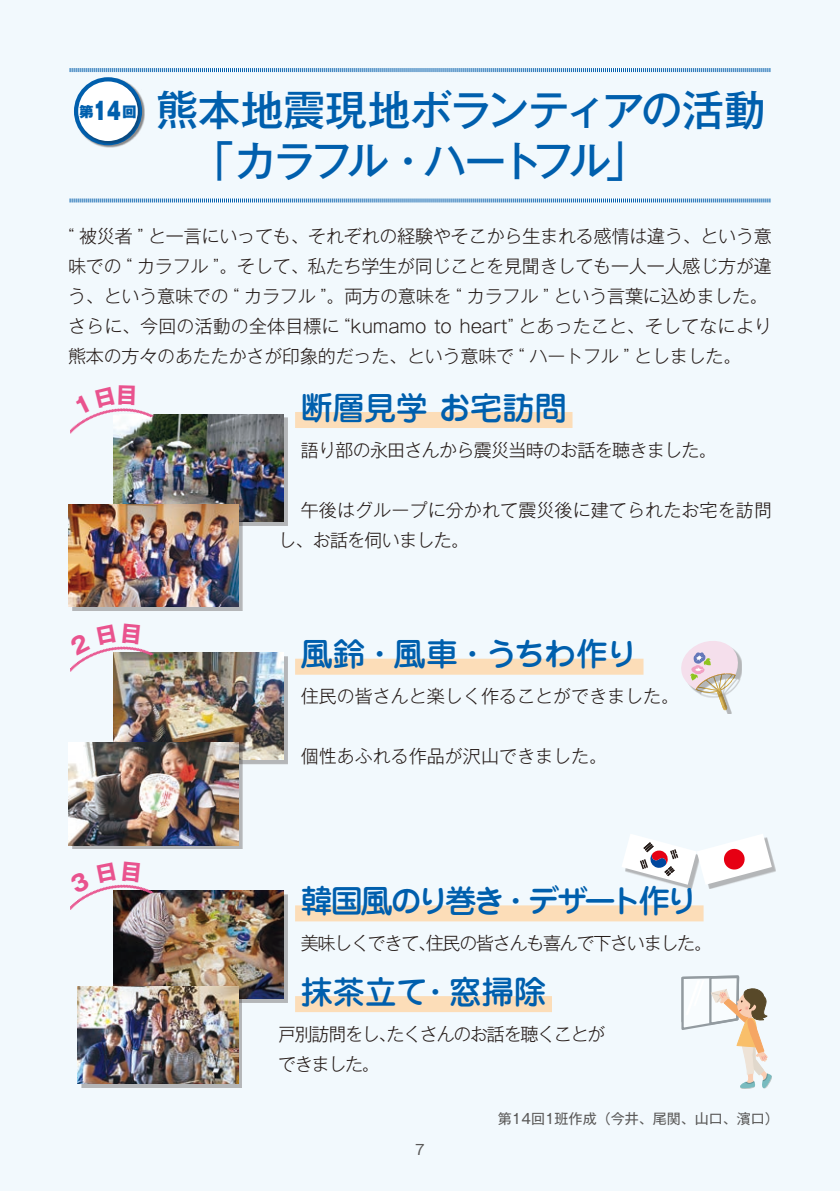
<style>
.page{position:relative;width:840px;height:1191px;background:#fff}
.page>*{position:absolute;margin:0;border:0;box-sizing:border-box;transform-origin:0 0}
.t1{font:500 42px/51px "Gothic MB101 Pr 6";letter-spacing:-.06em;color:#005fad}
.t2{font:500 32px "Jun 34 Pro";letter-spacing:-.035em;color:#005fad}
.t3{font:500 32px "Jun 34 Pro";letter-spacing:-.115em;color:#005fad}
.t4{font:500 32px "Jun 34 Pro";letter-spacing:-.01em;color:#005fad}
.t5{font:300 18px/30px "Gothic MB101 Pr 6";letter-spacing:-.01em;color:#231916}
.t6{font:300 18px/30px "Gothic MB101 Pr 6";letter-spacing:-.07em;color:#231916}
.t7{font:300 18px "Gothic MB101 Pr 6";letter-spacing:-.04em;color:#231916}
.t8{font:14px "Gothic MB101 Pr 6";color:#595857}
.t9{font:900 14px "Gothic MB101 Pr 6";color:#005fad}
.s1{font-size:23.4px}
</style>
<div class="page">
<div style="left:0;top:0;width:839px;height:1191px;background:#f2f9fd"></div>
<div style="left:625px;top:837px;width:150px;height:52px;background:#231916;opacity:.3"></div>
<svg style="left:622px;top:834px;width:149px;height:50px"></svg>
<div style="left:117px;top:418px;width:171px;height:108px;background:#231916;opacity:.3"></div>
<img style="left:113px;top:414px;width:170px;height:108px">
<div style="left:72px;top:508px;width:170px;height:103px;background:#231916;opacity:.3"></div>
<img style="left:68px;top:505px;width:170px;height:102px">
<div style="left:117px;top:656px;width:171px;height:108px;background:#231916;opacity:.3"></div>
<img style="left:113px;top:652px;width:170px;height:108px">
<div style="left:72px;top:746px;width:170px;height:103px;background:#231916;opacity:.3"></div>
<img style="left:68px;top:743px;width:170px;height:102px">
<div style="left:117px;top:894px;width:171px;height:108px;background:#231916;opacity:.3"></div>
<img style="left:113px;top:890px;width:170px;height:108px">
<div style="left:81px;top:990px;width:161px;height:97px;background:#231916;opacity:.3"></div>
<img style="left:77px;top:986px;width:161px;height:97px">
<svg style="left:69px;top:68px;width:701px;height:5px"></svg>
<svg style="left:69px;top:198px;width:701px;height:5px"></svg>
<div style="left:74px;top:78px;width:71px;height:70px;background:#231916;opacity:.5"></div>
<svg style="left:74px;top:77px;width:68px;height:68px"></svg>
<div style="left:78px;top:82px;width:62px;height:61px;background:#231916;opacity:.3"></div>
<div style="left:78px;top:81px;width:60px;height:60px;background:#fff;border-radius:50%"></div>
<div style="left:295px;top:412px;width:277px;height:16px;background:#fcddb8"></div>
<div style="left:295px;top:658px;width:348px;height:16px;background:#fcddb8"></div>
<div style="left:295px;top:905px;width:408px;height:16px;background:#fcddb8"></div>
<div style="left:295px;top:996px;width:256px;height:16px;background:#fcddb8"></div>
<svg style="left:681px;top:975px;width:90px;height:114px"></svg>
<div style="left:684px;top:644px;width:57px;height:70px;background:#231916;opacity:.3"></div>
<svg style="left:681px;top:641px;width:56px;height:69px"></svg>
<svg style="left:70px;top:408px;width:84px;height:26px"></svg>
<svg style="left:70px;top:646px;width:84px;height:26px"></svg>
<svg style="left:70px;top:884px;width:84px;height:26px"></svg>
<p class="t9" style="left:79px;top:99px;width:59px">第<span class="s1">14</span>回</p>
<h1 class="t1" style="left:192px;top:82px;width:575px;text-indent:-36px">熊本地震現地ボランティアの活動「カラフル・ハートフル」</h1>
<p class="t5" style="left:68px;top:219px;width:704px">“ 被災者 ” と一言にいっても、それぞれの経験やそこから生まれる感情は違う、という意味での “ カラフル ”。そして、私たち学生が同じことを見聞きしても一人一人感じ方が違う、という意味での “ カラフル ”。両方の意味を “ カラフル ” という言葉に込めました。さらに、今回の活動の全体目標に “kumamo to heart” とあったこと、そしてなにより熊本の方々のあたたかさが印象的だった、という意味で “ ハートフル ” としました。</p>
<h2 class="t4" style="left:300px;top:382px;width:267px">断層見学 お宅訪問</h2>
<p class="t7" style="left:300px;top:435px;width:417px">語り部の永田さんから震災当時のお話を聴きました。</p>
<p class="t5" style="left:278px;top:493px;width:495px;text-indent:23px">午後はグループに分かれて震災後に建てられたお宅を訪問し、お話を伺いました。</p>
<h2 class="t2" style="left:300px;top:628px;width:338px">風鈴･風車･うちわ作り</h2>
<p class="t5" style="left:300px;top:680px;width:379px">住民の皆さんと楽しく作ることができました。</p>
<p class="t5" style="left:300px;top:740px;width:307px">個性あふれる作品が沢山できました。</p>
<h2 class="t3" style="left:300px;top:875px;width:398px">韓国風のり巻き･デザート作り</h2>
<p class="t6" style="left:300px;top:926px;width:412px">美味しくできて、住民の皆さんも喜んで下さいました。</p>
<h2 class="t2" style="left:300px;top:966px;width:247px">抹茶立て･窓掃除</h2>
<p class="t6" style="left:278px;top:1017px;width:329px">戸別訪問をし、たくさんのお話を聴くことができました。</p>
<p class="t8" style="left:415px;top:1138px;width:11px">7</p>
<p class="t8" style="left:497px;top:1107px;width:282px">第14回1班作成（今井、尾関、山口、濱口）</p>
</div>
